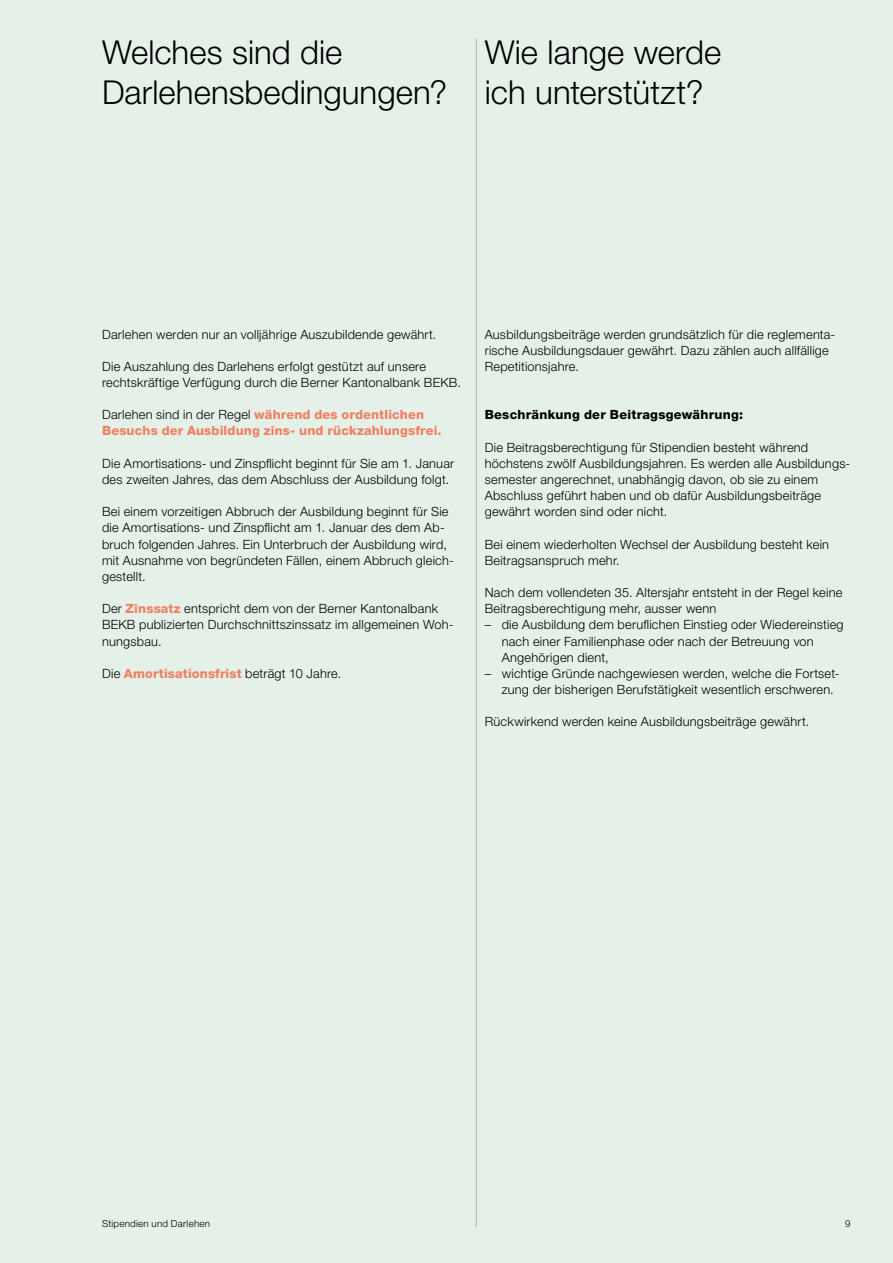
<style>
.page{position:relative;width:893px;height:1263px;background:#e5f1e8}
.page>*{position:absolute;margin:0;border:0;box-sizing:border-box;transform-origin:0 0}
.t1{font:300 33px/40.3px "Helvetica Neue LT Std";color:#000}
.t2{font:300 12.75px/16.2px "Helvetica Neue LT Std";letter-spacing:.02em;color:#000}
.t3{font:800 12.75px/16.2px "Helvetica Neue LT Std";letter-spacing:.01em;color:#ef8161}
.t4{font:800 12.75px "Helvetica Neue LT Std";letter-spacing:.02em;color:#000}
.t5{font:300 9.75px "Helvetica Neue LT Std";letter-spacing:.025em;color:#000}
.s1{font-weight:300;color:#000}
.s2{font-weight:800;color:#ef8161}
</style>
<div class="page">
<hr style="left:476px;top:38px;width:1px;height:1189px;background:#b2b2b2">
<h1 class="t1" style="left:102px;top:31px;width:347px">Welches sind die<br>Darlehensbedingungen?</h1>
<h1 class="t1" style="left:485px;top:31px;width:238px">Wie lange werde ich unterstützt?</h1>
<p class="t2" style="left:102px;top:326px;width:336px">Darlehen werden nur an volljährige Auszubildende gewährt.</p>
<p class="t2" style="left:102px;top:358px;width:360px">Die Auszahlung des Darlehens erfolgt gestützt auf unsere rechtskräftige Verfügung durch die Berner Kantonalbank BEKB.</p>
<p class="t3" style="left:102px;top:407px;width:341px"><span class="s1">Darlehen sind in der Regel</span> während des ordentlichen<br>Besuchs der Ausbildung zins- und rückzahlungsfrei.</p>
<p class="t2" style="left:102px;top:455px;width:354px">Die Amortisations- und Zinspflicht beginnt für Sie am 1. Januar des zweiten Jahres, das dem Abschluss der Ausbildung folgt.</p>
<p class="t2" style="left:102px;top:503px;width:353px">Bei einem vorzeitigen Abbruch der Ausbildung beginnt für Sie die Amortisations- und Zinspflicht am 1. Januar des dem Ab&shy;bruch folgenden Jahres. Ein Unterbruch der Ausbildung wird, mit Ausnahme von begründeten Fällen, einem Abbruch gleich&shy;gestellt.</p>
<p class="t2" style="left:102px;top:600px;width:353px">Der <span class="s2">Zinssatz</span> entspricht dem von der Berner Kantonalbank<br>BEKB publizierten Durchschnittszinssatz im allgemeinen Woh&shy;nungsbau.</p>
<p class="t2" style="left:102px;top:665px;width:241px">Die <span class="s2">Amortisationsfrist</span> beträgt 10 Jahre.</p>
<p class="t2" style="left:485px;top:326px;width:351px">Ausbildungsbeiträge werden grundsätzlich für die reglementa&shy;rische Ausbildungsdauer gewährt. Dazu zählen auch allfällige<br>Repetitionsjahre.</p>
<p class="t4" style="left:485px;top:407px;width:260px">Beschränkung der Beitragsgewährung:</p>
<p class="t2" style="left:485px;top:439px;width:367px">Die Beitragsberechtigung für Stipendien besteht während höchstens zwölf Ausbildungsjahren. Es werden alle Ausbildungs&shy;semester angerechnet, unabhängig davon, ob sie zu einem Abschluss geführt haben und ob dafür Ausbildungsbeiträge gewährt worden sind oder nicht.</p>
<p class="t2" style="left:485px;top:536px;width:346px">Bei einem wiederholten Wechsel der Ausbildung besteht kein<br>Beitragsanspruch mehr.</p>
<p class="t2" style="left:485px;top:584px;width:359px">Nach dem vollendeten 35. Altersjahr entsteht in der Regel keine<br>Beitragsberechtigung mehr, ausser wenn</p>
<p class="t2" style="left:502px;top:616px;width:343px;text-indent:-17px">– die Ausbildung dem beruflichen Einstieg oder Wiedereinstieg nach einer Familienphase oder nach der Betreuung von<br>Angehörigen dient,</p>
<p class="t2" style="left:502px;top:665px;width:339px;text-indent:-17px">– wichtige Gründe nachgewiesen werden, welche die Fortset&shy;zung der bisherigen Berufstätigkeit wesentlich erschweren.</p>
<p class="t2" style="left:485px;top:713px;width:326px">Rückwirkend werden keine Ausbildungsbeiträge gewährt.</p>
<p class="t5" style="left:102px;top:1218px;width:110px">Stipendien und Darlehen</p>
<p class="t5" style="left:845px;top:1218px;width:7px">9</p>
</div>
